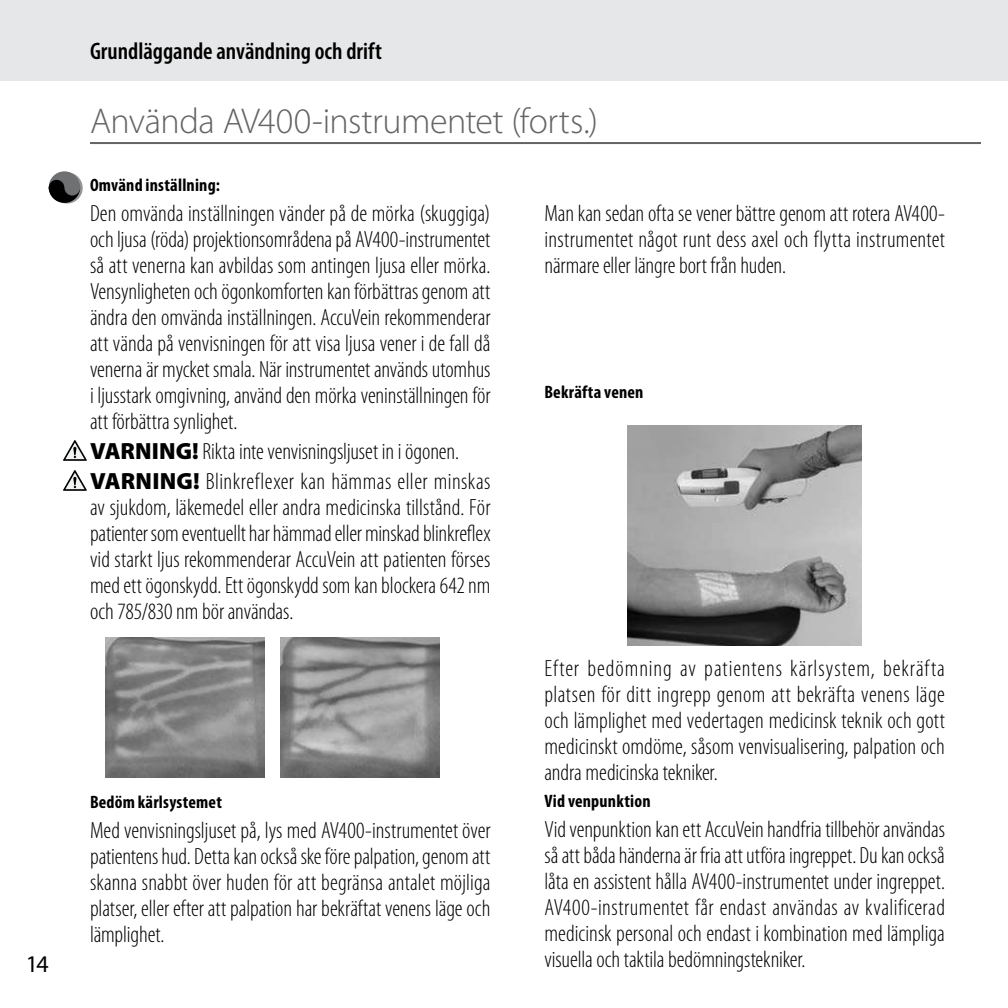
<style>
.page{position:relative;width:1008px;height:1008px;background:#fff}
.page>*{position:absolute;margin:0;border:0;box-sizing:border-box;transform-origin:0 0}
.t1{font:300 36px "Myriad Pro";letter-spacing:-.015em;color:#636466}
.t2{font:600 condensed 24px "Myriad Pro";color:#000}
.t3{font:24px "Myriad Pro";color:#000}
.t4{font:300 condensed 23.6px/26px "Myriad Pro";letter-spacing:-.005em;color:#000;text-align:justify}
.t5{font:700 condensed 18px "Myriad Pro";letter-spacing:.01em;color:#000}
.s1{font-weight:900;font-stretch:normal}
</style>
<div class="page">
<div style="left:0;top:0;width:1008px;height:81px;background:#e6e7e8"></div>
<svg style="left:63px;top:440px;width:24px;height:21px"></svg>
<svg style="left:63px;top:470px;width:24px;height:21px"></svg>
<hr style="left:90px;top:142px;width:891px;height:2px;background:#636466">
<svg style="left:51px;top:172px;width:32px;height:32px"></svg>
<div style="left:49px;top:171px;width:31px;height:32px;background:#6e7072;border-radius:50%"></div>
<svg style="left:49px;top:191px;width:31px;height:12px"></svg>
<div style="left:49px;top:180px;width:15px;height:16px;background:#000;border-radius:50%"></div>
<div style="left:64px;top:180px;width:16px;height:16px;background:#6e7072;border-radius:50%"></div>
<img style="left:628px;top:425px;width:234px;height:221px">
<img style="left:106px;top:638px;width:159px;height:139px">
<img style="left:281px;top:638px;width:159px;height:139px">
<p class="t3" style="left:26px;top:955px;width:24px">14</p>
<p class="t2" style="left:90px;top:42px;width:293px">Grundläggande användning och drift</p>
<h1 class="t1" style="left:90px;top:104px;width:510px">Använda AV400-instrumentet (forts.)</h1>
<p class="t5" style="left:90px;top:178px;width:131px">Omvänd inställning:</p>
<p class="t4" style="left:90px;top:201px;width:402px">Den omvända inställningen vänder på de mörka (skuggiga) och ljusa (röda) projektionsområdena på AV400-instrumentet så att venerna kan avbildas som antingen ljusa eller mörka.<br>Vensynligheten och ögonkomforten kan förbättras genom att ändra den omvända inställningen. AccuVein rekommenderar att vända på venvisningen för att visa ljusa vener i de fall då venerna är mycket smala. När instrumentet används utomhus i ljusstark omgivning, använd den mörka veninställningen för att förbättra synlighet.</p>
<p class="t4" style="left:90px;top:437px;width:402px;line-height:30px"><span class="s1">VARNING!</span> Rikta inte venvisningsljuset in i ögonen.<br><span class="s1">VARNING!</span> Blinkreflexer kan hämmas eller minskas</p>
<p class="t4" style="left:90px;top:495px;width:402px">av sjukdom, läkemedel eller andra medicinska tillstånd. För patienter som eventuellt har hämmad eller minskad blinkreflex vid starkt ljus rekommenderar AccuVein att patienten förses med ett ögonskydd. Ett ögonskydd som kan blockera 642 nm och 785/830 nm bör användas.</p>
<p class="t5" style="left:90px;top:795px;width:133px">Bedöm kärlsystemet</p>
<p class="t4" style="left:90px;top:817px;width:402px">Med venvisningsljuset på, lys med AV400-instrumentet över patientens hud. Detta kan också ske före palpation, genom att skanna snabbt över huden för att begränsa antalet möjliga platser, eller efter att palpation har bekräftat venens läge och lämplighet.</p>
<p class="t4" style="left:544px;top:200px;width:402px">Man kan sedan ofta se vener bättre genom att rotera AV400- instrumentet något runt dess axel och flytta instrumentet närmare eller längre bort från huden.</p>
<p class="t5" style="left:544px;top:385px;width:101px">Bekräfta venen</p>
<p class="t4" style="left:544px;top:656px;width:402px">Efter bedömning av patientens kärlsystem, bekräfta platsen för ditt ingrepp genom att bekräfta venens läge och lämplighet med vedertagen medicinsk teknik och gott medicinskt omdöme, såsom venvisualisering, palpation och andra medicinska tekniker.</p>
<p class="t5" style="left:544px;top:794px;width:108px">Vid venpunktion</p>
<p class="t4" style="left:544px;top:816px;width:402px">Vid venpunktion kan ett AccuVein handfria tillbehör användas så att båda händerna är fria att utföra ingreppet. Du kan också låta en assistent hålla AV400-instrumentet under ingreppet.<br>AV400-instrumentet får endast användas av kvalificerad medicinsk personal och endast i kombination med lämpliga visuella och taktila bedömningstekniker.</p>
</div>
